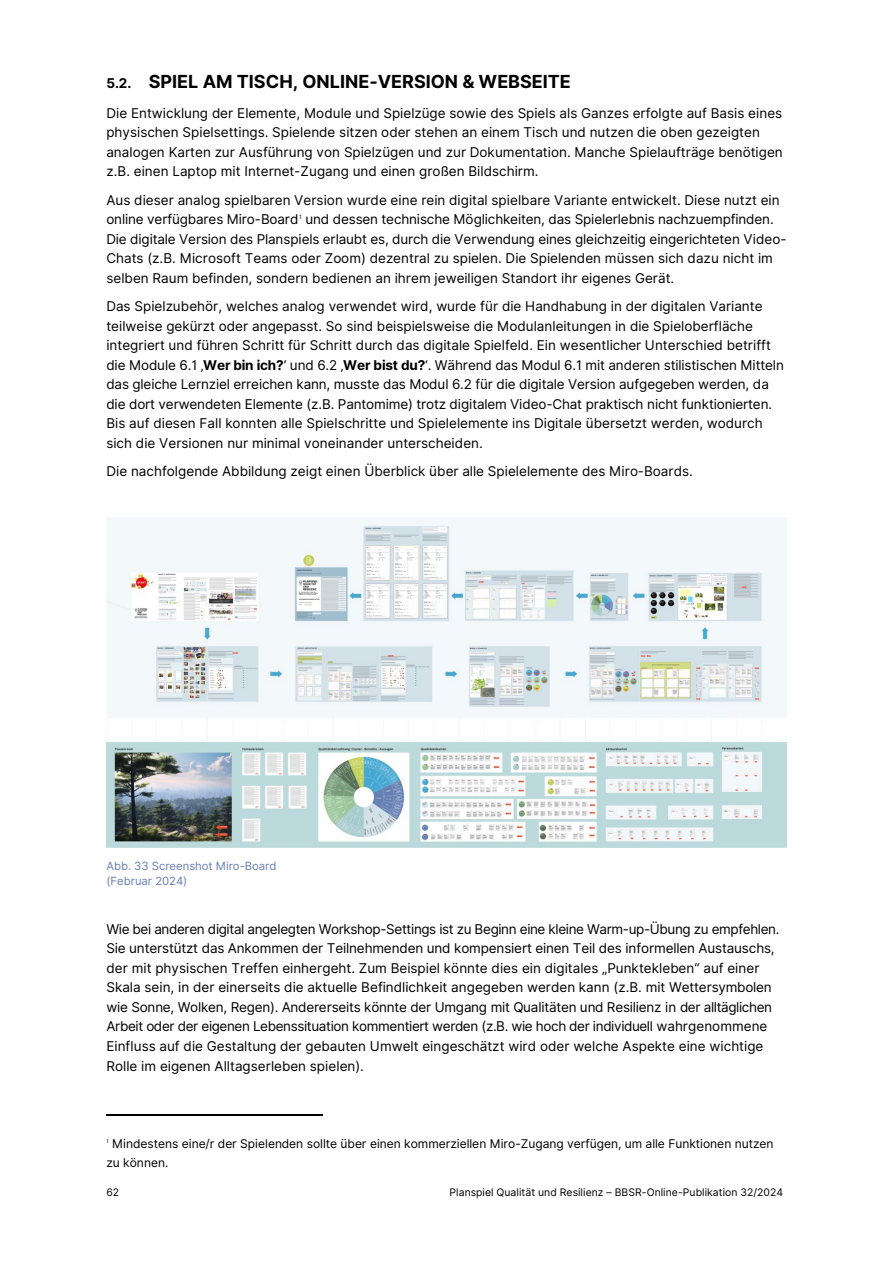
<style>
.page{position:relative;width:893px;height:1263px;background:#fff}
.page>*{position:absolute;margin:0;border:0;box-sizing:border-box;transform-origin:0 0}
.t1{font:700 18px "Inter";color:#000}
.t2{font:13.5px/19.5px "Inter";letter-spacing:-.005em;color:#000}
.t3{font:12px/19.6px "Inter";color:#000}
.t4{font:11.4px/15.1px "Inter";color:#667fb2}
.t5{font:10.5px "Inter";letter-spacing:.005em;color:#000}
.t6{font:6px "Inter";color:#000}
.t7{font:5.25px "Inter";color:#000}
.s1{font-size:13.5px}
.s2{font-weight:700}
</style>
<div class="page">
<img style="left:106px;top:517px;width:681px;height:331px">
<hr style="left:106px;top:1114px;width:216px;height:1px;background:#000">
<h2 class="t1" style="left:106px;top:69px;width:466px"><span class="s1">5.2.</span> SPIEL AM TISCH, ONLINE-VERSION &amp; WEBSEITE</h2>
<p class="t2" style="left:106px;top:103px;width:678px">Die Entwicklung der Elemente, Module und Spielzüge sowie des Spiels als Ganzes erfolgte auf Basis eines physischen Spielsettings. Spielende sitzen oder stehen an einem Tisch und nutzen die oben gezeigten analogen Karten zur Ausführung von Spielzügen und zur Dokumentation. Manche Spielaufträge benötigen z.B. einen Laptop mit Internet-Zugang und einen großen Bildschirm.</p>
<p class="t2" style="left:106px;top:190px;width:675px">Aus dieser analog spielbaren Version wurde eine rein digital spielbare Variante entwickelt. Diese nutzt ein online verfügbares Miro-Board</p>
<p class="t2" style="left:106px;top:210px;width:682px;text-indent:199px">und dessen technische Möglichkeiten, das Spielerlebnis nachzuempfinden.<br>Die digitale Version des Planspiels erlaubt es, durch die Verwendung eines gleichzeitig eingerichteten Video-Chats (z.B. Microsoft Teams oder Zoom) dezentral zu spielen. Die Spielenden müssen sich dazu nicht im selben Raum befinden, sondern bedienen an ihrem jeweiligen Standort ihr eigenes Gerät.</p>
<p class="t6" style="left:299px;top:213px;width:4px">1</p>
<p class="t2" style="left:106px;top:297px;width:679px">Das Spielzubehör, welches analog verwendet wird, wurde für die Handhabung in der digitalen Variante teilweise gekürzt oder angepasst. So sind beispielsweise die Modulanleitungen in die Spieloberfläche integriert und führen Schritt für Schritt durch das digitale Spielfeld. Ein wesentlicher Unterschied betrifft die Module 6.1 ‚<span class="s2">Wer bin ich?</span>‘ und 6.2 ‚<span class="s2">Wer bist du?</span>‘. Während das Modul 6.1 mit anderen stilistischen Mitteln das gleiche Lernziel erreichen kann, musste das Modul 6.2 für die digitale Version aufgegeben werden, da die dort verwendeten Elemente (z.B. Pantomime) trotz digitalem Video-Chat praktisch nicht funktionierten.<br>Bis auf diesen Fall konnten alle Spielschritte und Spielelemente ins Digitale übersetzt werden, wodurch sich die Versionen nur minimal voneinander unterscheiden.</p>
<p class="t2" style="left:106px;top:462px;width:588px">Die nachfolgende Abbildung zeigt einen Überblick über alle Spielelemente des Miro-Boards.</p>
<p class="t4" style="left:106px;top:858px;width:172px">Abb. 33 Screenshot Miro-Board (Februar 2024)</p>
<p class="t2" style="left:106px;top:919px;width:675px">Wie bei anderen digital angelegten Workshop-Settings ist zu Beginn eine kleine Warm-up-Übung zu empfehlen.<br>Sie unterstützt das Ankommen der Teilnehmenden und kompensiert einen Teil des informellen Austauschs, der mit physischen Treffen einhergeht. Zum Beispiel könnte dies ein digitales „Punktekleben“ auf einer Skala sein, in der einerseits die aktuelle Befindlichkeit angegeben werden kann (z.B. mit Wettersymbolen wie Sonne, Wolken, Regen). Andererseits könnte der Umgang mit Qualitäten und Resilienz in der alltäglichen Arbeit oder der eigenen Lebenssituation kommentiert werden (z.B. wie hoch der individuell wahrgenommene Einfluss auf die Gestaltung der gebauten Umwelt eingeschätzt wird oder welche Aspekte eine wichtige Rolle im eigenen Alltagserleben spielen).</p>
<p class="t7" style="left:106px;top:1137px;width:4px">1</p>
<p class="t3" style="left:106px;top:1134px;width:669px;text-indent:6px">Mindestens eine/r der Spielenden sollte über einen kommerziellen Miro-Zugang verfügen, um alle Funktionen nutzen zu können.</p>
<p class="t5" style="left:106px;top:1185px;width:14px">62</p>
<p class="t5" style="left:450px;top:1185px;width:335px">Planspiel Qualität und Resilienz – BBSR-Online-Publikation 32/2024</p>
</div>
